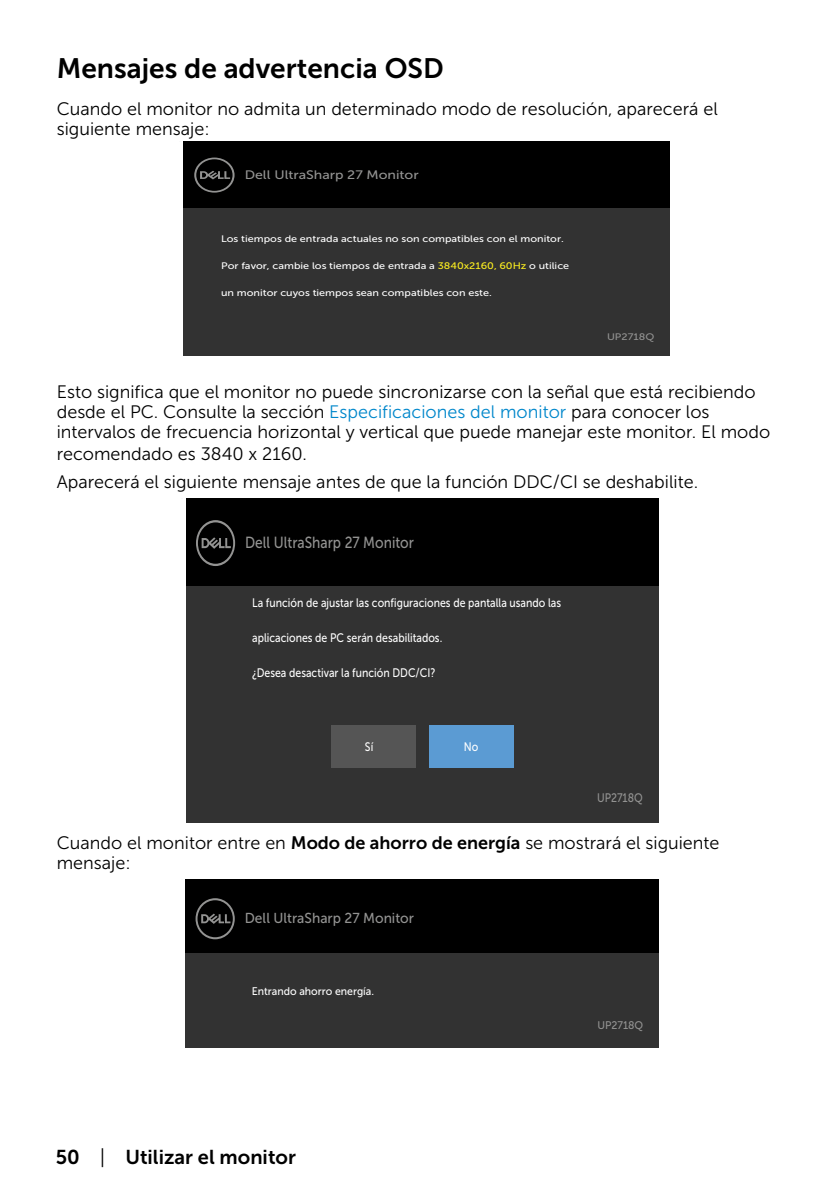
<style>
.page{position:relative;width:840px;height:1191px;background:#fff}
.page>*{position:absolute;margin:0;border:0;box-sizing:border-box;transform-origin:0 0}
.t1{font:28px "Museo Sans For Dell 700";color:#000}
.t2{font:20px "Museo Sans For Dell 700";color:#000}
.t3{font:18px/20px "Museo Sans For Dell 300";color:#000}
.t4{font:16px "Museo Sans For Dell 500";color:#939392;scale:.85 1}
.t5{font:14.4px "Museo Sans For Dell 500";color:#939392;scale:.96 1}
.t6{font:12.4px "Museo Sans For Dell 500";color:#fff;scale:.85 1}
.t7{font:12.4px "Museo Sans For Dell 500";color:#939392;scale:.85 1}
.t8{font:12.2px "Museo Sans For Dell 500";color:#939392;scale:1.15 1}
.t9{font:11px "Museo Sans For Dell 500";color:#fff;scale:.96 1}
.t10{font:11px "Museo Sans For Dell 500";color:#939392;scale:.96 1}
.t11{font:9.4px "Museo Sans For Dell 500";color:#fff;scale:1.15 1}
.t12{font:9.4px "Museo Sans For Dell 500";color:#939392;scale:1.15 1}
.s1{color:#fcee20}
.s2{color:#0087cb}
.s3{font-family:"Museo Sans For Dell 700"}
.s4{font-family:"Museo Sans For Dell 300"}
</style>
<div class="page">
<div style="left:184px;top:141px;width:485px;height:67px;background:#000"></div>
<svg style="left:194px;top:157px;width:40px;height:36px"></svg>
<div style="left:184px;top:208px;width:485px;height:26px;background:#323232"></div>
<div style="left:184px;top:234px;width:485px;height:27px;background:#323232"></div>
<div style="left:184px;top:261px;width:485px;height:26px;background:#323232"></div>
<div style="left:184px;top:287px;width:485px;height:27px;background:#323232"></div>
<div style="left:184px;top:314px;width:485px;height:42px;background:#323232"></div>
<div style="left:186px;top:499px;width:472px;height:87px;background:#000"></div>
<svg style="left:196px;top:520px;width:39px;height:46px"></svg>
<div style="left:186px;top:586px;width:472px;height:34px;background:#323232"></div>
<div style="left:186px;top:620px;width:472px;height:35px;background:#323232"></div>
<div style="left:186px;top:655px;width:472px;height:35px;background:#323232"></div>
<div style="left:186px;top:690px;width:472px;height:35px;background:#323232"></div>
<div style="left:186px;top:725px;width:472px;height:43px;background:#323232"></div>
<div style="left:428px;top:725px;width:85px;height:44px;background:#5b9bd3"></div>
<div style="left:331px;top:725px;width:84px;height:44px;background:#555"></div>
<div style="left:186px;top:768px;width:472px;height:36px;background:#323232"></div>
<div style="left:186px;top:804px;width:472px;height:19px;background:#323232"></div>
<div style="left:185px;top:879px;width:473px;height:78px;background:#000"></div>
<svg style="left:195px;top:898px;width:40px;height:41px"></svg>
<div style="left:185px;top:953px;width:473px;height:39px;background:#323232"></div>
<div style="left:185px;top:992px;width:473px;height:39px;background:#323232"></div>
<div style="left:185px;top:1031px;width:473px;height:16px;background:#323232"></div>
<h1 class="t1" style="left:57px;top:52px;width:388px">Mensajes de advertencia OSD</h1>
<p class="t3" style="left:57px;top:99px;width:662px">Cuando el monitor no admita un determinado modo de resolución, aparecerá el siguiente mensaje:</p>
<p class="t8" style="left:245px;top:168px;width:152px">Dell UltraSharp 27 Monitor</p>
<p class="t11" style="left:221px;top:234px;width:299px">Los tiempos de entrada actuales no son compatibles con el monitor.</p>
<p class="t11" style="left:221px;top:260px;width:304px">Por favor, cambie los tiempos de entrada a <span class="s1">3840x2160, 60Hz</span> o utilice</p>
<p class="t11" style="left:221px;top:287px;width:237px">un monitor cuyos tiempos sean compatibles con este.</p>
<p class="t12" style="left:606px;top:331px;width:43px">UP2718Q</p>
<p class="t3" style="left:57px;top:382px;width:714px">Esto significa que el monitor no puede sincronizarse con la señal que está recibiendo desde el PC. Consulte la sección <span class="s2">Especificaciones del monitor</span> para conocer los intervalos de frecuencia horizontal y vertical que puede manejar este monitor. El modo</p>
<p class="t3" style="left:57px;top:439px;width:642px;line-height:28.6px">recomendado es 3840 x 2160.<br>Aparecerá el siguiente mensaje antes de que la función DDC/CI se deshabilite.</p>
<p class="t4" style="left:245px;top:534px;width:200px">Dell UltraSharp 27 Monitor</p>
<p class="t6" style="left:252px;top:596px;width:365px">La función de ajustar las configuraciones de pantalla usando las</p>
<p class="t6" style="left:252px;top:631px;width:225px">aplicaciones de PC serán desabilitados.</p>
<p class="t6" style="left:252px;top:666px;width:217px">¿Desea desactivar la función DDC/CI?</p>
<p class="t6" style="left:365px;top:740px;width:11px">Sí</p>
<p class="t6" style="left:463px;top:740px;width:19px">No</p>
<p class="t7" style="left:596px;top:791px;width:55px">UP2718Q</p>
<p class="t3" style="left:57px;top:832px;width:664px">Cuando el monitor entre en <span class="s3">Modo de ahorro de energía</span> se mostrará el siguiente mensaje:</p>
<p class="t5" style="left:245px;top:910px;width:177px">Dell UltraSharp 27 Monitor</p>
<p class="t9" style="left:251px;top:985px;width:129px">Entrando ahorro energía.</p>
<p class="t2" style="left:56px;top:1145px;width:241px">50 <span class="s4">|</span> Utilizar el monitor</p>
<p class="t10" style="left:597px;top:1018px;width:49px">UP2718Q</p>
</div>
